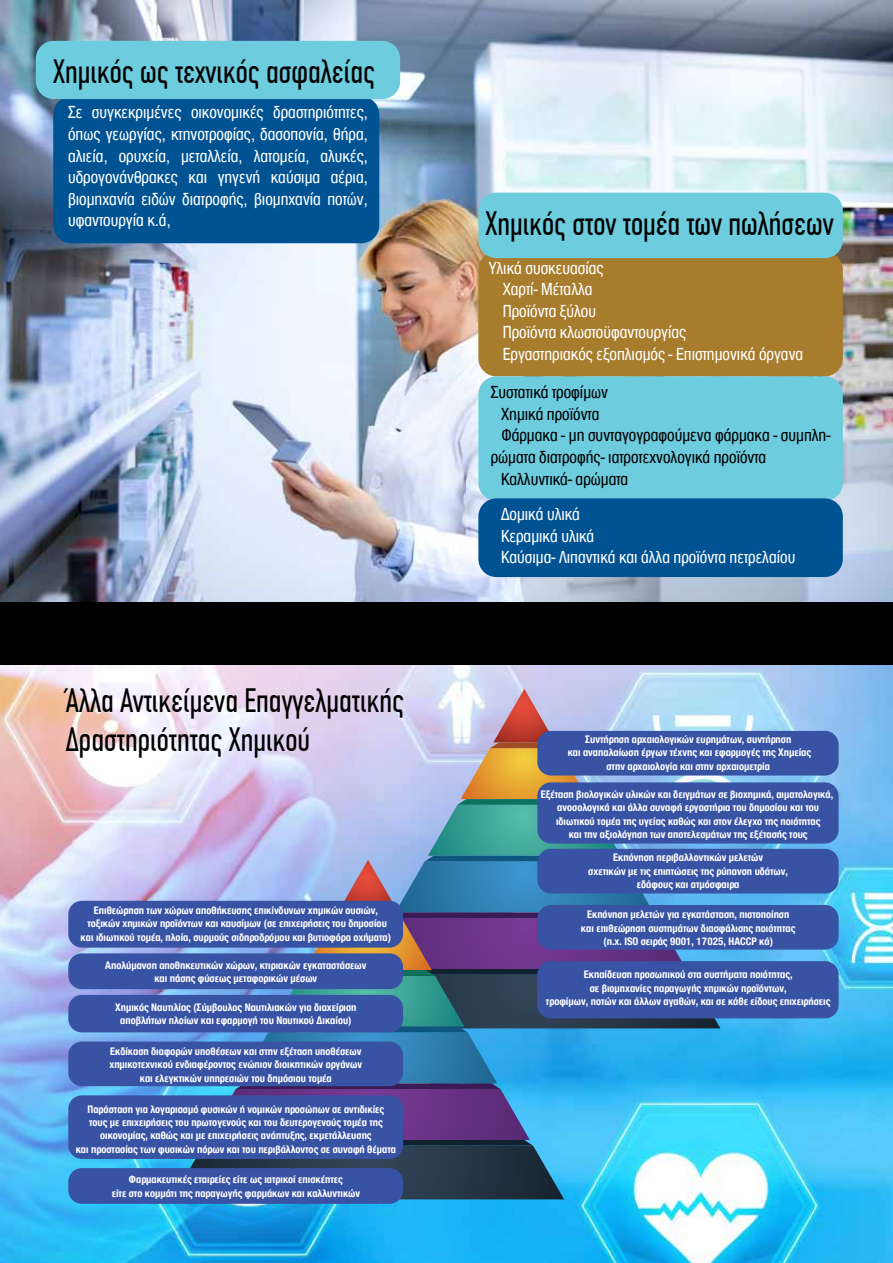
<style>
.page{position:relative;width:893px;height:1263px;background:#fff}
.page>*{position:absolute;margin:0;border:0;box-sizing:border-box;transform-origin:0 0}
.t1{font:condensed 33px/39.6px "CF Din";color:#000}
.t2{font:18px/21.6px "CF Helvetica Cond";color:#fff}
.t3{font:18px "CF Helvetica Cond";color:#000}
.t4{font:700 11.25px/13.5px "CF Helvetica Cond";color:#fff;text-align:center}
</style>
<div class="page">
<img style="left:0;top:0;width:893px;height:603px">
<div style="left:53px;top:96px;width:326px;height:147px;background:#005393;border-radius:18px"></div>
<div style="left:478px;top:252px;width:365px;height:124px;background:#a77c2c;border-radius:18px"></div>
<div style="left:478px;top:376px;width:365px;height:125px;background:#6dccde;border-radius:18px"></div>
<div style="left:478px;top:193px;width:365px;height:65px;background:#6dccde;border-radius:18px"></div>
<div style="left:36px;top:41px;width:364px;height:58px;background:#6dccde;border-radius:18px"></div>
<div style="left:478px;top:498px;width:365px;height:79px;background:#005393;border-radius:18px"></div>
<img style="left:0;top:665px;width:892px;height:598px">
<div style="left:0;top:603px;width:893px;height:62px;background:#000"></div>
<div style="left:537px;top:731px;width:302px;height:44px;background:#3953a4;border-radius:14px"></div>
<div style="left:537px;top:782px;width:302px;height:61px;background:#3953a4;border-radius:14px"></div>
<div style="left:537px;top:849px;width:302px;height:44px;background:#3953a4;border-radius:14px"></div>
<div style="left:537px;top:905px;width:302px;height:45px;background:#3953a4;border-radius:14px"></div>
<div style="left:537px;top:961px;width:302px;height:57px;background:#3953a4;border-radius:14px"></div>
<img style="left:172px;top:689px;width:548px;height:510px">
<div style="left:68px;top:901px;width:335px;height:47px;background:#3953a4;border-radius:14px"></div>
<div style="left:68px;top:953px;width:335px;height:36px;background:#3953a4;border-radius:14px"></div>
<div style="left:68px;top:1168px;width:335px;height:36px;background:#3953a4;border-radius:14px"></div>
<div style="left:68px;top:995px;width:335px;height:37px;background:#3953a4;border-radius:14px"></div>
<div style="left:68px;top:1041px;width:335px;height:45px;background:#3953a4;border-radius:14px"></div>
<div style="left:68px;top:1095px;width:335px;height:64px;background:#3953a4;border-radius:14px"></div>
<h1 class="t1" style="left:53px;top:52px;width:323px">Χημικός ως τεχνικός ασφαλείας</h1>
<p class="t2" style="left:68px;top:101px;width:301px;text-align:justify">Σε συγκεκριμένες οικονομικές δραστηριότητες, όπως γεωργίας, κτηνοτροφίας, δασοπονία, θήρα, αλιεία, ορυχεία, μεταλλεία, λατομεία, αλυκές, υδρογονάνθρακες και γηγενή καύσιμα αέρια, βιομηχανία ειδών διατροφής, βιομηχανία ποτών, υφαντουργία κ.ά,</p>
<h1 class="t1" style="left:66px;top:681px;width:340px">Άλλα Αντικείμενα Eπαγγελματικής<br>Δραστηριότητας Χημικού</h1>
<p class="t4" style="left:81px;top:903px;width:312px">Επιθεώρηση των χώρων αποθήκευσης επικίνδυνων χηµικών ουσιών, τοξικών χηµικών προϊόντων και καυσίµων (σε επιχειρήσεις του δηµοσίου και ιδιωτικού τοµέα, πλοία, συρµούς σιδηροδρόµου και βυτιοφόρα οχήµατα)</p>
<p class="t4" style="left:105px;top:958px;width:263px">Απολύµανση αποθηκευτικών χώρων, κτιριακών εγκαταστάσεων και πάσης φύσεως µεταφορικών µέσων</p>
<p class="t4" style="left:115px;top:1000px;width:243px">Χηµικός Ναυτιλίας (Σύµβουλος Ναυτιλιακών για διαχείριση αποβλήτων πλοίων και εφαρµογή του Ναυτικού ∆ικαίου)</p>
<p class="t4" style="left:110px;top:1044px;width:254px">Εκδίκαση διαφορών υποθέσεων και στην εξέταση υποθέσεων χηµικοτεχνικού ενδιαφέροντος ενώπιον διοικητικών οργάνων και ελεγκτικών υπηρεσιών του δηµόσιου τοµέα</p>
<p class="t4" style="left:76px;top:1102px;width:322px">Παράσταση για λογαριασµό φυσικών ή νοµικών προσώπων σε αντιδικίες<br>τους µε επιχειρήσεις του πρωτογενούς και του δευτερογενούς τοµέα της οικονοµίας, καθώς και µε επιχειρήσεις ανάπτυξης, εκµετάλλευσης<br>και προστασίας των φυσικών πόρων και του περιβάλλοντος σε συναφή θέµατα</p>
<p class="t4" style="left:112px;top:1173px;width:250px">Φαρµακευτικές εταιρείες είτε ως ιατρικοί επισκέπτες<br>είτε στο κοµµάτι της παραγωγής φαρµάκων και καλλυντικών</p>
<h1 class="t1" style="left:486px;top:204px;width:350px">Χημικός στον τομέα των πωλήσεων</h1>
<h2 class="t2" style="left:503px;top:257px;width:302px;text-indent:-14px">Υλικά συσκευασίας<br>Χαρτί- Μέταλλα<br>Προϊόντα ξύλου<br>Προϊόντα κλωστοϋφαντουργίας<br>Εργαστηριακός εξοπλισμός - Επιστημονικά όργανα</h2>
<h2 class="t3" style="left:491px;top:383px;width:119px">Συστατικά τροφίμων</h2>
<h2 class="t3" style="left:501px;top:404px;width:100px">Χημικά προϊόντα</h2>
<h2 class="t3" style="left:501px;top:426px;width:331px">Φάρμακα - μη συνταγογραφούμενα φάρμακα - συμπλη-</h2>
<h2 class="t3" style="left:491px;top:448px;width:277px">ρώματα διατροφής- ιατροτεχνολογικά προϊόντα</h2>
<h2 class="t3" style="left:501px;top:469px;width:129px">Καλλυντικά- αρώματα</h2>
<h2 class="t2" style="left:501px;top:503px;width:296px">Δομικά υλικά<br>Κεραμικά υλικά<br>Καύσιμα- Λιπαντικά και άλλα προϊόντα πετρελαίου</h2>
<p class="t4" style="left:568px;top:732px;width:245px">Συντήρηση αρχαιολογικών ευρηµάτων, συντήρηση<br>και αναπαλαίωση έργων τέχνης και εφαρµογές της Χηµείας στην αρχαιολογία και στην αρχαιοµετρία</p>
<p class="t4" style="left:541px;top:787px;width:294px">Εξέταση βιολογικών υλικών και δειγµάτων σε βιοχηµικά, αιµατολογικά, ανοσολογικά και άλλα συναφή εργαστήρια του δηµοσίου και του ιδιωτικού τοµέα της υγείας καθώς και στον έλεγχο της ποιότητας<br>και την αξιολόγηση των αποτελεσµάτων της εξέτασής τους</p>
<p class="t4" style="left:588px;top:851px;width:201px">Εκπόνηση περιβαλλοντικών µελετών<br>σχετικών µε τις επιπτώσεις της ρύπανση υδάτων, εδάφους και ατµόσφαιρα</p>
<p class="t4" style="left:581px;top:908px;width:216px">Εκπόνηση µελετών για εγκατάσταση, πιστοποίηση και επιθεώρηση συστηµάτων διασφάλισης ποιότητας (π.χ. ISO σειράς 9001, 17025, HACCP κά)</p>
<p class="t4" style="left:546px;top:968px;width:286px">Εκπαίδευση προσωπικού στα συστήµατα ποιότητας,<br>σε βιοµηχανίες παραγωγής χηµικών προϊόντων,<br>τροφίµων, ποτών και άλλων αγαθών, και σε κάθε είδους επιχειρήσεις</p>
</div>
